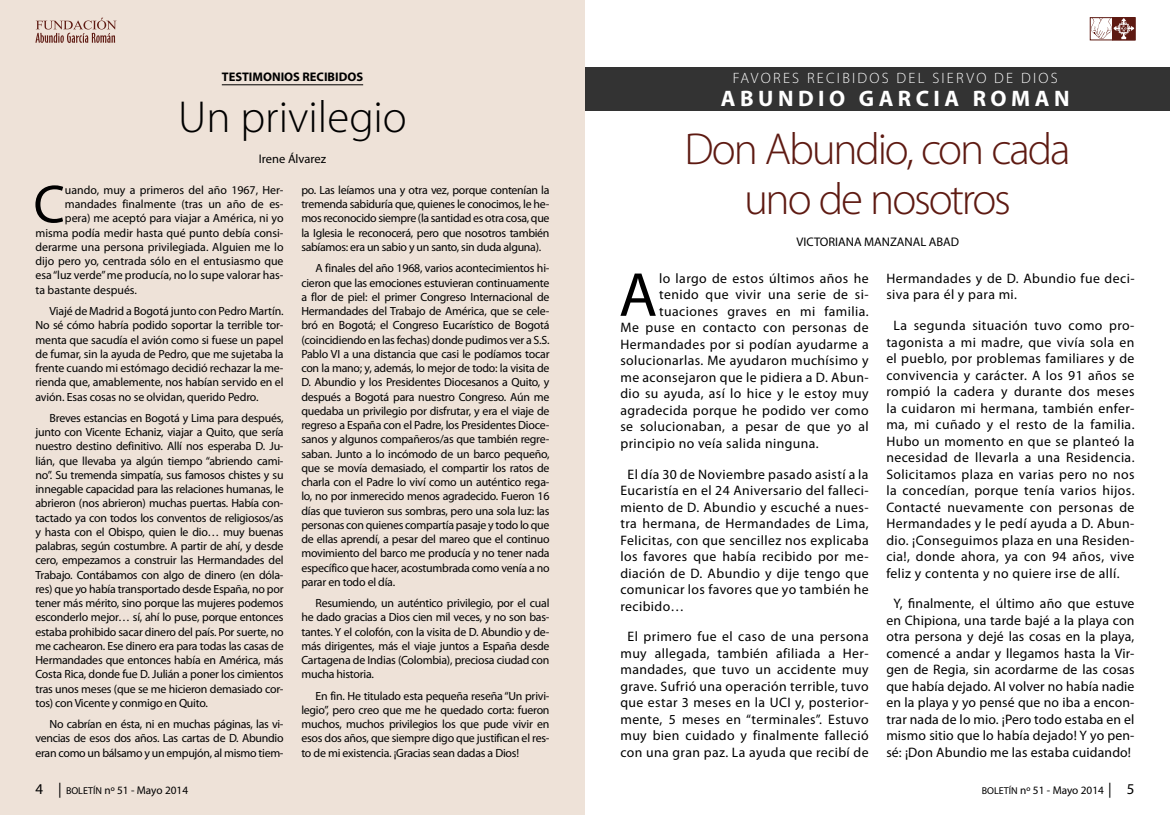
<style>
.page{position:relative;width:1170px;height:815px;background:#fff}
.page>*{position:absolute;margin:0;border:0;box-sizing:border-box;transform-origin:0 0}
.t1{font:62.75px "Myriad Pro";color:#000}
.t2{font:54.12px "Myriad Pro";color:#000}
.t3{font:300 45px/50px "Myriad Pro";letter-spacing:-.05em;color:#5e1a12;text-align:center}
.t4{font:300 45px "Myriad Pro";color:#000}
.t5{font:700 22.5px "Myriad Pro";letter-spacing:.2em;color:#fff}
.t6{font:300 15px "Myriad Pro";letter-spacing:.15em;color:#fff}
.t7{font:13.75px/16.5px "Myriad Pro";letter-spacing:.03em;color:#000;text-align:justify}
.t8{font:13.75px/16.5px "Myriad Pro";letter-spacing:.01em;color:#000;text-align:center}
.t9{font:12.5px "Myriad Pro";color:#000}
.t10{font:700 12.5px "Myriad Pro";color:#000}
.t11{font:11.88px/14.2px "Myriad Pro";letter-spacing:-.02em;color:#000;text-align:justify}
.t12{font:11.88px "Myriad Pro";color:#000}
.t13{font:11.25px "Myriad Pro";color:#000}
.s1{font-size:15px}
.s2{font-size:10px}
</style>
<div class="page">
<div style="left:0;top:0;width:585px;height:815px;background:#eee2d8"></div>
<hr style="left:222px;top:84px;width:141px;height:1px;background:#000">
<svg style="left:35px;top:18px;width:82px;height:25px"></svg>
<svg style="left:1089px;top:17px;width:23px;height:23px"></svg>
<div style="left:1112px;top:17px;width:23px;height:23px;border:1px solid #5e1a12"></div>
<div style="left:1112px;top:18px;width:23px;height:22px;border:1px solid #5e1a12"></div>
<svg style="left:1091px;top:18px;width:43px;height:22px"></svg>
<div style="left:585px;top:68px;width:584px;height:43px;background:#333"></div>
<p class="t10" style="left:222px;top:70px;width:7px">TESTI</p>
<p class="t10" style="left:252px;top:70px;width:19px">MONIOS</p>
<p class="t10" style="left:302px;top:70px;width:7px">RECI</p>
<p class="t10" style="left:327px;top:70px;width:16px">BIDOS</p>
<h3 class="t4" style="left:178px;top:92px;width:230px">Un privilegio</h3>
<p class="t9" style="left:259px;top:152px;width:69px">Irene Álvarez</p>
<h2 class="t2" style="left:33px;top:175px;width:33px">C</h2>
<p class="t12" style="left:65px;top:183px;width:220px">uando, muy a primeros del año 1967, Her-</p>
<p class="t12" style="left:65px;top:198px;width:220px">mandades finalmente (tras un año de es-</p>
<p class="t12" style="left:65px;top:212px;width:220px">pera) me aceptó para viajar a América, ni yo</p>
<p class="t12" style="left:35px;top:226px;width:250px">misma podía medir hasta qué punto debía consi-</p>
<p class="t12" style="left:35px;top:240px;width:250px">derarme una persona privilegiada. Alguien me lo</p>
<p class="t12" style="left:35px;top:255px;width:250px">dijo pero yo, centrada sólo en el entusiasmo que</p>
<p class="t12" style="left:35px;top:269px;width:249px">esa “luz verde” me producía, no lo supe valorar has-</p>
<p class="t12" style="left:35px;top:283px;width:103px">ta bastante después.</p>
<p class="t11" style="left:35px;top:304px;width:250px;text-indent:14px">Viajé de Madrid a Bogotá junto con Pedro Martín.<br>No sé cómo habría podido soportar la terrible tor&shy;menta que sacudía el avión como si fuese un papel de fumar, sin la ayuda de Pedro, que me sujetaba la frente cuando mi estómago decidió rechazar la me&shy;rienda que, amablemente, nos habían servido en el avión. Esas cosas no se olvidan, querido Pedro.</p>
<p class="t11" style="left:35px;top:411px;width:250px;text-indent:14px">Breves estancias en Bogotá y Lima para después, junto con Vicente Echaniz, viajar a Quito, que sería nuestro destino definitivo. Allí nos esperaba D. Ju&shy;lián, que llevaba ya algún tiempo “abriendo cami&shy;no”. Su tremenda simpatía, sus famosos chistes y su innegable capacidad para las relaciones humanas, le abrieron (nos abrieron) muchas puertas. Había con&shy;tactado ya con todos los conventos de religiosos/as y hasta con el Obispo, quien le dio… muy buenas palabras, según costumbre. A partir de ahí, y desde cero, empezamos a construir las Hermandades del Trabajo. Contábamos con algo de dinero (en dóla&shy;res) que yo había transportado desde España, no por tener más mérito, sino porque las mujeres podemos esconderlo mejor… sí, ahí lo puse, porque entonces estaba prohibido sacar dinero del país. Por suerte, no me cachearon. Ese dinero era para todas las casas de Hermandades que entonces había en América, más Costa Rica, donde fue D. Julián a poner los cimientos tras unos meses (que se me hicieron demasiado cor&shy;tos) con Vicente y conmigo en Quito.</p>
<p class="t11" style="left:35px;top:717px;width:250px;text-indent:14px">No cabrían en ésta, ni en muchas páginas, las vi&shy;vencias de esos dos años. Las cartas de D. Abundio eran como un bálsamo y un empujón, al mismo tiem-</p>
<p class="t11" style="left:301px;top:183px;width:250px">po. Las leíamos una y otra vez, porque contenían la tremenda sabiduría que, quienes le conocimos, le he&shy;mos reconocido siempre (la santidad es otra cosa, que la Iglesia le reconocerá, pero que nosotros también sabíamos: era un sabio y un santo, sin duda alguna).</p>
<p class="t11" style="left:301px;top:261px;width:250px;text-indent:14px">A finales del año 1968, varios acontecimientos hi&shy;cieron que las emociones estuvieran continuamente a flor de piel: el primer Congreso Internacional de Hermandades del Trabajo de América, que se cele&shy;bró en Bogotá; el Congreso Eucarístico de Bogotá (coincidiendo en las fechas) donde pudimos ver a S.S.<br>Pablo VI a una distancia que casi le podíamos tocar con la mano; y, además, lo mejor de todo: la visita de D. Abundio y los Presidentes Diocesanos a Quito, y después a Bogotá para nuestro Congreso. Aún me quedaba un privilegio por disfrutar, y era el viaje de regreso a España con el Padre, los Presidentes Dioce&shy;sanos y algunos compañeros/as que también regre&shy;saban. Junto a lo incómodo de un barco pequeño, que se movía demasiado, el compartir los ratos de charla con el Padre lo viví como un auténtico rega&shy;lo, no por inmerecido menos agradecido. Fueron 16 días que tuvieron sus sombras, pero una sola luz: las personas con quienes compartía pasaje y todo lo que de ellas aprendí, a pesar del mareo que el continuo movimiento del barco me producía y no tener nada específico que hacer, acostumbrada como venía a no parar en todo el día.</p>
<p class="t11" style="left:301px;top:596px;width:250px;text-indent:14px">Resumiendo, un auténtico privilegio, por el cual he dado gracias a Dios cien mil veces, y no son bas&shy;tantes. Y el colofón, con la visita de D. Abundio y de&shy;más dirigentes, más el viaje juntos a España desde Cartagena de Indias (Colombia), preciosa ciudad con mucha historia.</p>
<p class="t11" style="left:301px;top:689px;width:250px;text-indent:14px">En fin. He titulado esta pequeña reseña “Un privi&shy;legio”, pero creo que me he quedado corta: fueron muchos, muchos privilegios los que pude vivir en esos dos años, que siempre digo que justifican el res&shy;to de mi existencia. ¡Gracias sean dadas a Dios!</p>
<p class="t6" style="left:732px;top:70px;width:326px">FAVORES RECIBIDOS DEL SIERVO DE DIOS</p>
<h3 class="t5" style="left:720px;top:86px;width:75px">ABUNDIO</h3>
<h3 class="t5" style="left:858px;top:86px;width:37px">GARCIA</h3>
<h3 class="t5" style="left:972px;top:86px;width:80px">RO MAN</h3>
<h3 class="t3" style="left:684px;top:125px;width:387px">Don Abundio, con cada uno de nosotros</h3>
<p class="t9" style="left:796px;top:235px;width:15px">Victoriana</p>
<p class="t9" style="left:864px;top:235px;width:41px">Man zanal</p>
<p class="t9" style="left:928px;top:235px;width:16px">Abad</p>
<h1 class="t1" style="left:619px;top:261px;width:40px">A</h1>
<p class="t7" style="left:659px;top:270px;width:211px">lo largo de estos últimos años he</p>
<p class="t7" style="left:659px;top:287px;width:211px">tenido que vivir una serie de si-</p>
<p class="t7" style="left:659px;top:303px;width:211px">tuaciones graves en mi familia.</p>
<p class="t7" style="left:620px;top:320px;width:249px">Me puse en contacto con personas de</p>
<p class="t7" style="left:620px;top:336px;width:250px">Hermandades por si podían ayudarme a</p>
<p class="t7" style="left:620px;top:353px;width:250px">solucionarlas. Me ayudaron muchísimo y</p>
<p class="t7" style="left:620px;top:369px;width:250px">me aconsejaron que le pidiera a D. Abun-</p>
<p class="t7" style="left:620px;top:386px;width:250px">dio su ayuda, así lo hice y le estoy muy</p>
<p class="t7" style="left:620px;top:402px;width:250px">agradecida porque he podido ver como</p>
<p class="t7" style="left:620px;top:419px;width:250px">se solucionaban, a pesar de que yo al</p>
<p class="t7" style="left:620px;top:435px;width:200px">principio no veía salida ninguna.</p>
<p class="t7" style="left:620px;top:466px;width:250px;text-indent:7px">El día 30 de Noviembre pasado asistí a la Eucaristía en el 24 Aniversario del falleci&shy;miento de D. Abundio y escuché a nues&shy;tra hermana, de Hermandades de Lima, Felicitas, con que sencillez nos explicaba los favores que había recibido por me&shy;diación de D. Abundio y dije tengo que comunicar los favores que yo también he recibido…</p>
<p class="t7" style="left:620px;top:629px;width:250px;text-align:center">El primero fue el caso de una persona muy allegada, también afiliada a Her&shy;mandades, que tuvo un accidente muy grave. Sufrió una operación terrible, tuvo que estar 3 meses en la UCI y, posterior&shy;mente, 5 meses en “terminales”. Estuvo muy bien cuidado y finalmente falleció con una gran paz. La ayuda que recibí de</p>
<p class="t7" style="left:886px;top:270px;width:250px">Hermandades y de D. Abundio fue deci&shy;siva para él y para mi.</p>
<p class="t7" style="left:886px;top:317px;width:250px;text-indent:7px">La segunda situación tuvo como pro&shy;tagonista a mi madre, que vivía sola en el pueblo, por problemas familiares y de convivencia y carácter. A los 91 años se rompió la cadera y durante dos meses la cuidaron mi hermana, también enfer&shy;ma, mi cuñado y el resto de la familia.<br>Hubo un momento en que se planteó la necesidad de llevarla a una Residencia.<br>Solicitamos plaza en varias pero no nos la concedían, porque tenía varios hijos.<br>Contacté nuevamente con personas de Hermandades y le pedí ayuda a D. Abun&shy;dio. ¡Conseguimos plaza en una Residen&shy;cia!, donde ahora, ya con 94 años, vive feliz y contenta y no quiere irse de allí.</p>
<p class="t8" style="left:886px;top:596px;width:250px">Y, finalmente, el último año que estuve en Chipiona, una tarde bajé a la playa con otra persona y dejé las cosas en la playa, comencé a andar y llegamos hasta la Vir&shy;gen de Regia, sin acordarme de las cosas que había dejado. AI volver no había nadie en la playa y yo pensé que no iba a encon&shy;trar nada de lo mio. ¡Pero todo estaba en el mismo sitio que lo había dejado! Y yo pen&shy;sé: ¡Don Abundio me las estaba cuidando!</p>
<p class="t13" style="left:35px;top:784px;width:154px"><span class="s1">4 |</span> <span class="s2">BOLETÍN</span> nº 51 - Mayo 2014</p>
<p class="t13" style="left:981px;top:784px;width:154px"><span class="s2">BOLETÍN</span> nº 51 - Mayo 2014 <span class="s1">| 5</span></p>
</div>
